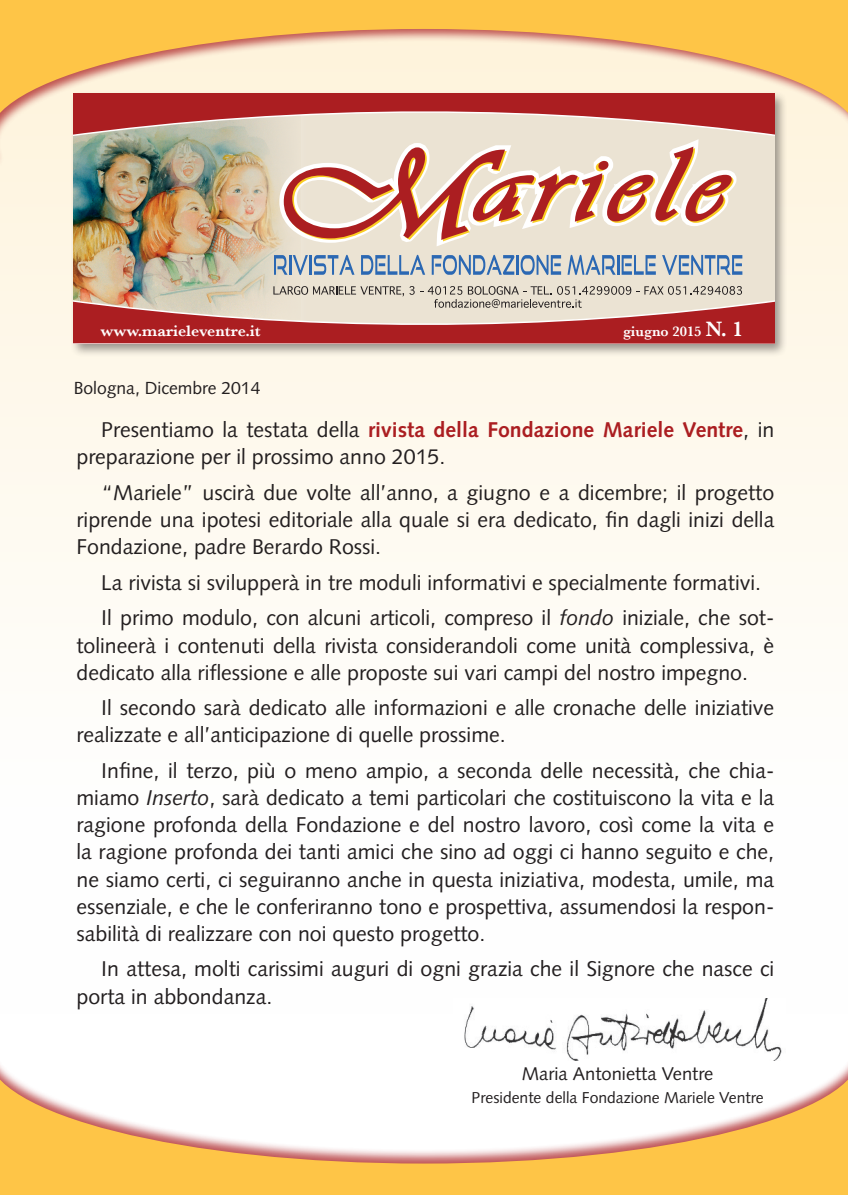
<style>
.page{position:relative;width:848px;height:1195px;background:#fff}
.page>*{position:absolute;margin:0;border:0;box-sizing:border-box;transform-origin:0 0}
.t1{font:21.35px/27.1px "Syntax";color:#231f20}
.t2{font:18.38px "Syntax";color:#231f20}
.t3{font:17.5px "Syntax";color:#231f20}
.t4{font:600 15.92px "Baskerville";color:#fff}
.t5{font:15.75px "Syntax";color:#231f20}
.t6{font:600 14.53px "Baskerville";color:#fff}
.s1{font-size:21.88px}
.s2{font-weight:700;color:#ab1e21}
.s3{font-style:italic}
</style>
<div class="page">
<div style="left:0;top:168px;width:847px;height:439px;background:#fef9ee"></div>
<img style="left:466px;top:998px;width:302px;height:25px">
<svg style="left:0;top:0;width:847px;height:155px;fill:#fec547"></svg>
<div style="left:0;top:1023px;width:847px;height:172px;background:#ab1e21;opacity:.75"></div>
<svg style="left:0;top:1038px;width:847px;height:157px"></svg>
<div style="left:71px;top:90px;width:716px;height:267px;background:#231f20;opacity:.45"></div>
<div style="left:74px;top:94px;width:700px;height:249px;background:#ebe3d3"></div>
<img style="left:74px;top:275px;width:204px;height:11px">
<img style="left:74px;top:94px;width:700px;height:181px">
<svg style="left:74px;top:286px;width:700px;height:58px"></svg>
<svg style="left:0;top:1191px;width:3px;height:4px"></svg>
<svg style="left:844px;top:0;width:4px;height:3px"></svg>
<svg style="left:844px;top:1191px;width:4px;height:4px"></svg>
<p class="t4" style="left:100px;top:322px;width:162px">www.marieleventre.it</p>
<p class="t6" style="left:623px;top:323px;width:122px">giugno 2015 <span class="s1">N. 1</span></p>
<p class="t3" style="left:74px;top:377px;width:188px">Bologna, Dicembre 2014</p>
<p class="t1" style="left:76px;top:416px;width:699px;text-indent:25px">Presentiamo la testata della <span class="s2">rivista della Fondazione Mariele Ventre</span>, in preparazione per il prossimo anno 2015.</p>
<p class="t1" style="left:76px;top:479px;width:699px;text-align:justify;text-indent:25px">“Mariele” uscirà due volte all’anno, a giugno e a dicembre; il progetto riprende una ipotesi editoriale alla quale si era dedicato, fin dagli inizi della Fondazione, padre Berardo Rossi.</p>
<p class="t1" style="left:101px;top:569px;width:661px">La rivista si svilupperà in tre moduli informativi e specialmente formativi.</p>
<p class="t1" style="left:76px;top:604px;width:699px;text-align:justify;text-indent:25px">Il primo modulo, con alcuni articoli, compreso il <span class="s3">fondo</span> iniziale, che sot&shy;tolineerà i contenuti della rivista considerandoli come unità complessiva, è dedicato alla riflessione e alle proposte sui vari campi del nostro impegno.</p>
<p class="t1" style="left:76px;top:694px;width:699px;text-indent:25px">Il secondo sarà dedicato alle informazioni e alle cronache delle iniziative realizzate e all’anticipazione di quelle prossime.</p>
<p class="t1" style="left:76px;top:757px;width:699px;text-align:justify;text-indent:25px">Infine, il terzo, più o meno ampio, a seconda delle necessità, che chia&shy;miamo <span class="s3">Inserto</span>, sarà dedicato a temi particolari che costituiscono la vita e la ragione profonda della Fondazione e del nostro lavoro, così come la vita e la ragione profonda dei tanti amici che sino ad oggi ci hanno seguito e che, ne siamo certi, ci seguiranno anche in questa iniziativa, modesta, umile, ma essenziale, e che le conferiranno tono e prospettiva, assumendosi la respon&shy;sabilità di realizzare con noi questo progetto.</p>
<p class="t1" style="left:76px;top:955px;width:699px;text-indent:25px">In attesa, molti carissimi auguri di ogni grazia che il Signore che nasce ci porta in abbondanza.</p>
<p class="t2" style="left:521px;top:1063px;width:193px">Maria Antonietta Ventre</p>
<p class="t5" style="left:471px;top:1088px;width:293px">Presidente della Fondazione Mariele Ventre</p>
</div>
